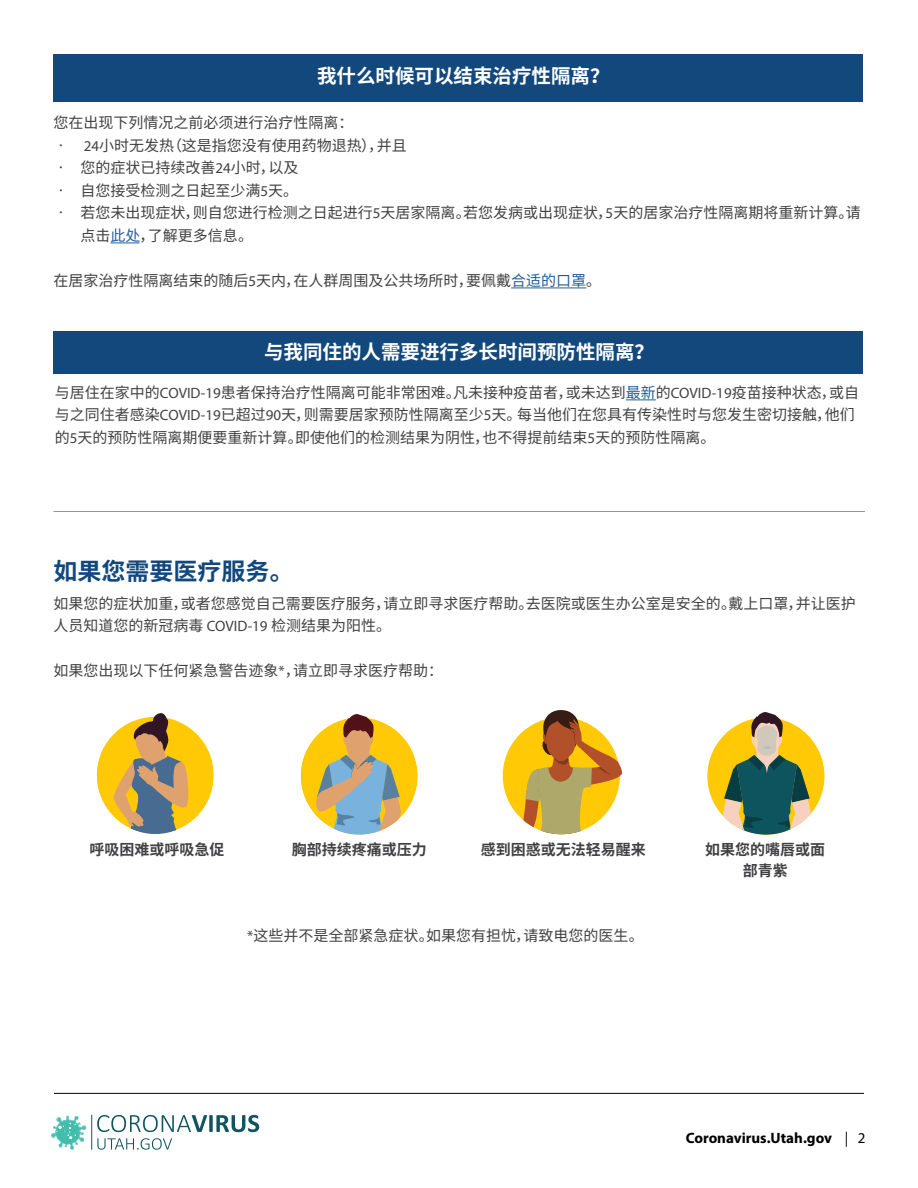
<style>
.page{position:relative;width:918px;height:1188px;background:#fff}
.page>*{position:absolute;margin:0;border:0;box-sizing:border-box;transform-origin:0 0}
.t1{font:700 24px "Noto Sans CJ Ksc";color:#12487c}
.t2{font:700 19.5px "Noto Sans CJ Ksc";color:#fff}
.t3{font:15px/22.5px "Noto Sans CJ Ksc";color:#414042}
.t4{font:700 15px/21px "Noto Sans CJ Ksc";color:#414042;text-align:center}
.t5{font:700 15px "Myriad Pro";color:#000}
.s1{font-family:"Myriad Pro"}
.s2{color:#215e9e}
.s3{font-weight:400}
</style>
<div class="page">
<hr style="left:54px;top:1093px;width:810px;height:1px;background:#000">
<svg style="left:51px;top:1116px;width:36px;height:34px"></svg>
<svg style="left:97px;top:1138px;width:75px;height:12px"></svg>
<svg style="left:97px;top:1115px;width:162px;height:17px"></svg>
<hr style="left:91px;top:1115px;width:1px;height:35px;background:#11545e">
<div style="left:53px;top:54px;width:810px;height:47px;background:#12487c"></div>
<hr style="left:110px;top:243px;width:30px;height:1px;background:#215e9e">
<hr style="left:511px;top:288px;width:75px;height:1px;background:#215e9e">
<div style="left:53px;top:331px;width:810px;height:43px;background:#12487c"></div>
<hr style="left:626px;top:400px;width:30px;height:1px;background:#215e9e">
<hr style="left:53px;top:511px;width:812px;height:1px;background:#939598">
<svg style="left:97px;top:713px;width:117px;height:121px"></svg>
<svg style="left:301px;top:714px;width:117px;height:121px"></svg>
<div style="left:503px;top:717px;width:117px;height:117px;background:#ffc906;border-radius:50%"></div>
<svg style="left:522px;top:710px;width:101px;height:124px"></svg>
<div style="left:707px;top:718px;width:117px;height:117px;background:#ffc906;border-radius:50%"></div>
<svg style="left:721px;top:712px;width:92px;height:123px"></svg>
<h2 class="t2" style="left:317px;top:65px;width:294px">我什么时候可以结束治疗性隔离？</h2>
<p class="t3" style="left:53px;top:112px;width:301px">您在出现下列情况之前必须进行治疗性隔离：</p>
<p class="t3" style="left:53px;top:134px;width:355px">• <span class="s1">24</span>小时无发热（这是指您没有使用药物退热），并且</p>
<p class="t3" style="left:53px;top:157px;width:246px">• 您的症状已持续改善<span class="s1">24</span>小时，以及</p>
<p class="t3" style="left:53px;top:179px;width:246px">• 自您接受检测之日起至少满<span class="s1">5</span>天。</p>
<p class="t3" style="left:80px;top:202px;width:782px;text-indent:-27px">• 若您未出现症状，则自您进行检测之日起进行<span class="s1">5</span>天居家隔离。若您发病或出现症状，<span class="s1">5</span>天的居家治疗性隔离期将重新计算。请点击<span class="s2">此处</span>，了解更多信息。</p>
<p class="t3" style="left:53px;top:269px;width:549px">在居家治疗性隔离结束的随后<span class="s1">5</span>天内，在人群周围及公共场所时，要佩戴<span class="s2">合适的口罩</span>。</p>
<h2 class="t2" style="left:264px;top:340px;width:391px">与我同住的人需要进行多长时间预防性隔离？</h2>
<p class="t3" style="left:55px;top:381px;width:806px">与居住在家中的<span class="s1">COVID-19</span>患者保持治疗性隔离可能非常困难。凡未接种疫苗者，或未达到<span class="s2">最新</span>的<span class="s1">COVID-19</span>疫苗接种状态，或自与之同住者感染<span class="s1">COVID-19</span>已超过<span class="s1">90</span>天，则需要居家预防性隔离至少<span class="s1">5</span>天。每当他们在您具有传染性时与您发生密切接触，他们的<span class="s1">5</span>天的预防性隔离期便要重新计算。即使他们的检测结果为阴性，也不得提前结束<span class="s1">5</span>天的预防性隔离。</p>
<h1 class="t1" style="left:53px;top:558px;width:242px">如果您需要医疗服务。</h1>
<p class="t3" style="left:53px;top:593px;width:804px">如果您的症状加重，或者您感觉自己需要医疗服务，请立即寻求医疗帮助。去医院或医生办公室是安全的。戴上口罩，并让医护人员知道您的新冠病毒 <span class="s1">COVID-19</span> 检测结果为阳性。</p>
<p class="t3" style="left:53px;top:660px;width:391px">如果您出现以下任何紧急警告迹象<span class="s1">*</span>，请立即寻求医疗帮助：</p>
<p class="t4" style="left:89px;top:839px;width:136px">呼吸困难或呼吸急促</p>
<p class="t4" style="left:292px;top:839px;width:136px">胸部持续疼痛或压力</p>
<p class="t4" style="left:481px;top:839px;width:166px">感到困惑或无法轻易醒来</p>
<p class="t4" style="left:705px;top:839px;width:121px">如果您的嘴唇或面部青紫</p>
<p class="t3" style="left:247px;top:924px;width:398px"><span class="s1">*</span>这些并不是全部紧急症状。如果您有担忧，请致电您的医生。</p>
<p class="t5" style="left:686px;top:1128px;width:181px">Coronavirus.Utah.gov <span class="s3">| 2</span></p>
</div>
